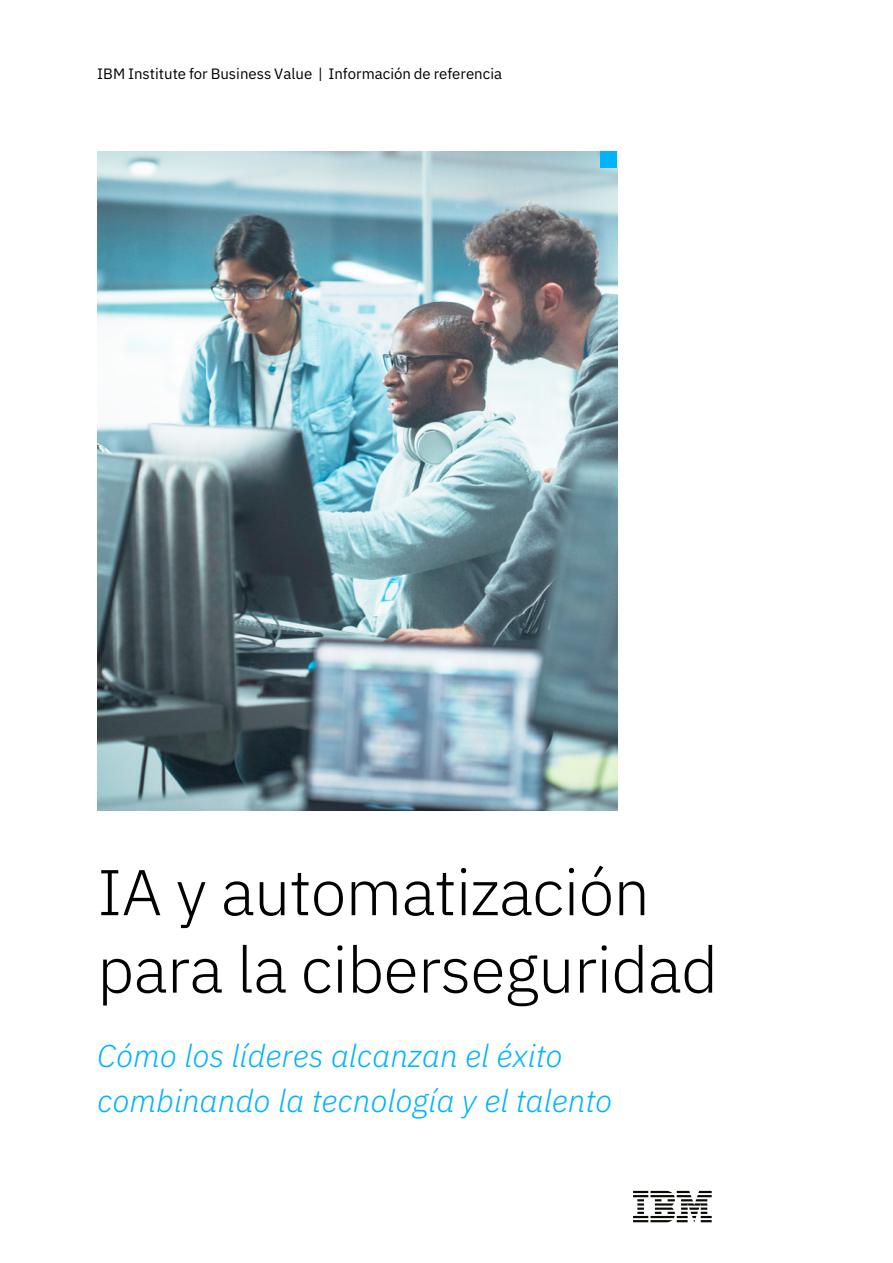
<style>
.page{position:relative;width:893px;height:1263px;background:#fff}
.page>*{position:absolute;margin:0;border:0;box-sizing:border-box;transform-origin:0 0}
.t1{font:300 64.5px/77.4px "IBM Plex Sans";letter-spacing:-.01em;color:#000}
.t2{font:italic 300 31.5px/45px "IBM Plex Sans";color:#00b3ff}
.t3{font:15px "IBM Plex Sans";color:#000}
</style>
<div class="page">
<svg style="left:633px;top:1190px;width:79px;height:32px"></svg>
<img style="left:97px;top:151px;width:520px;height:659px">
<div style="left:600px;top:151px;width:17px;height:16px;background:#00b3ff"></div>
<p class="t3" style="left:97px;top:62px;width:406px">IBM Institute for Business Value | Información de referencia</p>
<h1 class="t1" style="left:97px;top:848px;width:622px">IA y automatización para la ciberseguridad</h1>
<p class="t2" style="left:97px;top:1030px;width:517px">Cómo los líderes alcanzan el éxito combinando la tecnología y el talento</p>
</div>
